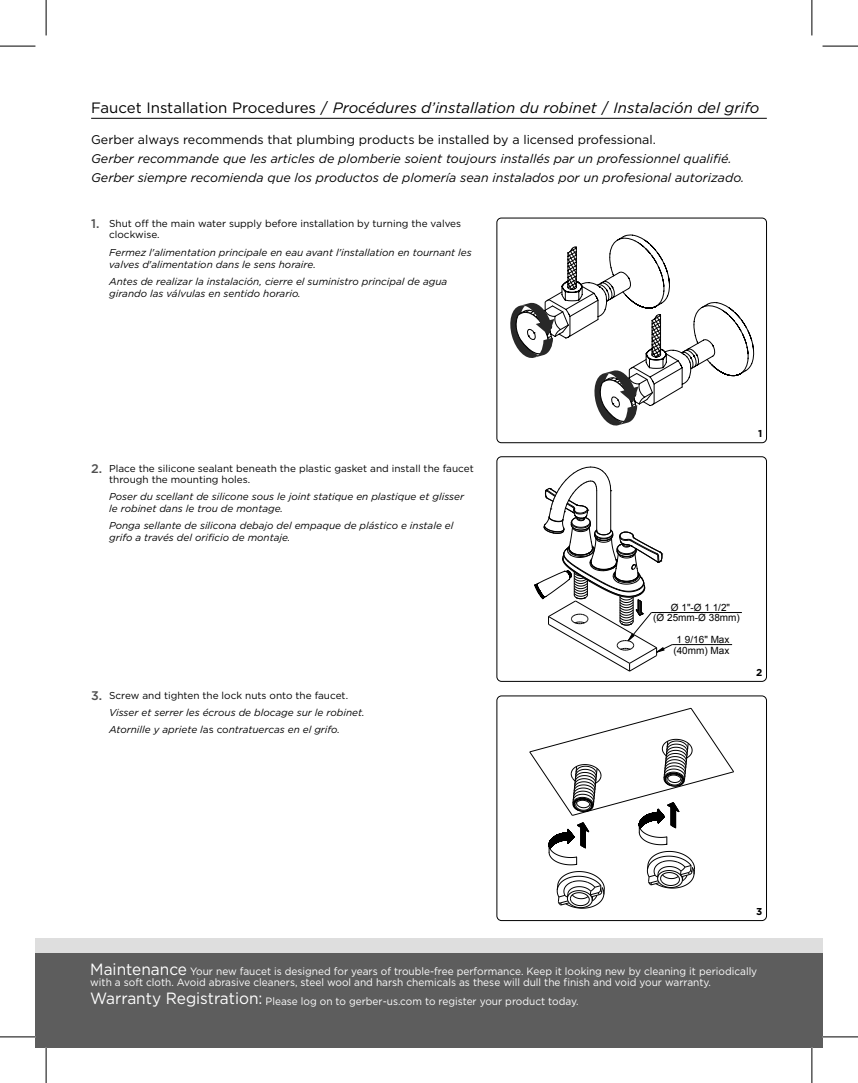
<style>
.page{position:relative;width:858px;height:1083px;background:#fff}
.page>*{position:absolute;margin:0;border:0;box-sizing:border-box;transform-origin:0 0}
.內頁標題{font:italic 15px "Gotham";color:#000}
.內頁_法西{font:italic 12.5px "Gotham";color:#000}
.內頁_法西-2{font:12.5px "Gotham";color:#000}
.t1{font:10.62px/11px "Gotham";color:#fff;scale:.95 1}
.步驟1_無編號_法西{font:italic 10px/12px "Gotham";color:#000}
.步驟1{font:10px/10.8px "Gotham";color:#000}
.t2{font:10px/10.5px "Arial";color:#000}
.t3{font:700 10px "Gotham";color:#000}
.s1{font-style:normal}
.s2{font-weight:500;font-size:12.5px;color:#505050}
.s3{font-size:16.25px}
</style>
<div class="page">
<div style="left:35px;top:937px;width:776px;height:110px;background:#dedede"></div>
<div style="left:811px;top:937px;width:11px;height:110px;background:#dedede"></div>
<div style="left:35px;top:952px;width:776px;height:95px;background:#5d5d5d"></div>
<div style="left:811px;top:952px;width:11px;height:95px;background:#5d5d5d"></div>
<hr style="left:91px;top:118px;width:675px;height:1px;background:#000">
<svg style="left:510px;top:234px;width:243px;height:192px"></svg>
<div style="left:496px;top:217px;width:270px;height:226px;border:1px solid #000;border-radius:4px"></div>
<hr style="left:672px;top:644px;width:59px;height:1px;background:#000">
<hr style="left:651px;top:612px;width:90px;height:1px;background:#000">
<svg style="left:534px;top:466px;width:138px;height:205px"></svg>
<div style="left:496px;top:456px;width:270px;height:225px;border:1px solid #000;border-radius:5px"></div>
<svg style="left:529px;top:707px;width:204px;height:201px"></svg>
<div style="left:496px;top:695px;width:270px;height:225px;border:1px solid #000;border-radius:5px"></div>
<hr style="left:0;top:46px;width:35px;height:1px;background:#000">
<hr style="left:822px;top:46px;width:35px;height:1px;background:#000">
<hr style="left:0;top:1036px;width:35px;height:1px;background:#000">
<hr style="left:822px;top:1036px;width:35px;height:1px;background:#000">
<hr style="left:46px;top:0;width:1px;height:35px;background:#000">
<hr style="left:46px;top:1047px;width:1px;height:35px;background:#000">
<hr style="left:811px;top:0;width:1px;height:35px;background:#000">
<hr style="left:811px;top:1047px;width:1px;height:35px;background:#000">
<p class="內頁標題" style="left:91px;top:98px;width:669px"><span class="s1">Faucet Installation Procedures /</span> Procédures d’installation du robinet <span class="s1">/</span> Instalación del grifo</p>
<p class="內頁_法西-2" style="left:91px;top:132px;width:566px">Gerber always recommends that plumbing products be installed by a licensed professional.</p>
<p class="內頁_法西" style="left:91px;top:151px;width:641px">Gerber recommande que les articles de plomberie soient toujours installés par un professionnel qualifié.</p>
<p class="內頁_法西" style="left:91px;top:169px;width:654px">Gerber siempre recomienda que los productos de plomería sean instalados por un profesional autorizado.</p>
<p class="步驟1" style="left:109px;top:218px;width:353px;text-indent:-18px"><span class="s2">1.</span> Shut off the main water supply before installation by turning the valves clockwise.</p>
<p class="步驟1_無編號_法西" style="left:109px;top:246px;width:364px">Fermez l'alimentation principale en eau avant l'installation en tournant les valves d'alimentation dans le sens horaire.</p>
<p class="步驟1_無編號_法西" style="left:109px;top:275px;width:339px">Antes de realizar la instalación, cierre el suministro principal de agua girando las válvulas en sentido horario.</p>
<p class="步驟1" style="left:109px;top:462px;width:366px;text-indent:-18px"><span class="s2">2.</span> Place the silicone sealant beneath the plastic gasket and install the faucet through the mounting holes.</p>
<p class="步驟1_無編號_法西" style="left:109px;top:490px;width:356px">Poser du scellant de silicone sous le joint statique en plastique et glisser le robinet dans le trou de montage.</p>
<p class="步驟1_無編號_法西" style="left:109px;top:519px;width:345px">Ponga sellante de silicona debajo del empaque de plástico e instale el grifo a través del orificio de montaje.</p>
<p class="步驟1" style="left:91px;top:690px;width:258px"><span class="s2">3.</span> Screw and tighten the lock nuts onto the faucet.</p>
<p class="步驟1_無編號_法西" style="left:109px;top:705px;width:257px">Visser et serrer les écrous de blocage sur le robinet.</p>
<p class="步驟1_無編號_法西" style="left:109px;top:723px;width:232px">Atornille y apriete l<span class="s1">as co</span>ntratuercas en el grifo.</p>
<p class="t3" style="left:757px;top:427px;width:6px">1</p>
<p class="t2" style="left:653px;top:602px;width:88px;text-indent:18px">Ø 1"-Ø 1 1/2" (Ø 25mm-Ø 38mm)</p>
<p class="t2" style="left:673px;top:634px;width:58px;text-align:center">1 9/16" Max (40mm) Max</p>
<p class="t3" style="left:755px;top:665px;width:8px">2</p>
<p class="t3" style="left:755px;top:904px;width:8px">3</p>
<p class="t1" style="left:90px;top:965px;width:703px"><span class="s3">Maintenance</span> Your new faucet is designed for years of trouble-free performance. Keep it looking new by cleaning it periodically with a soft cloth. Avoid abrasive cleaners, steel wool and harsh chemicals as these will dull the finish and void your warranty.</p>
<p class="t1" style="left:90px;top:994px;width:515px"><span class="s3">Warranty Registration:</span> Please log on to gerber-us.com to register your product today.</p>
</div>
